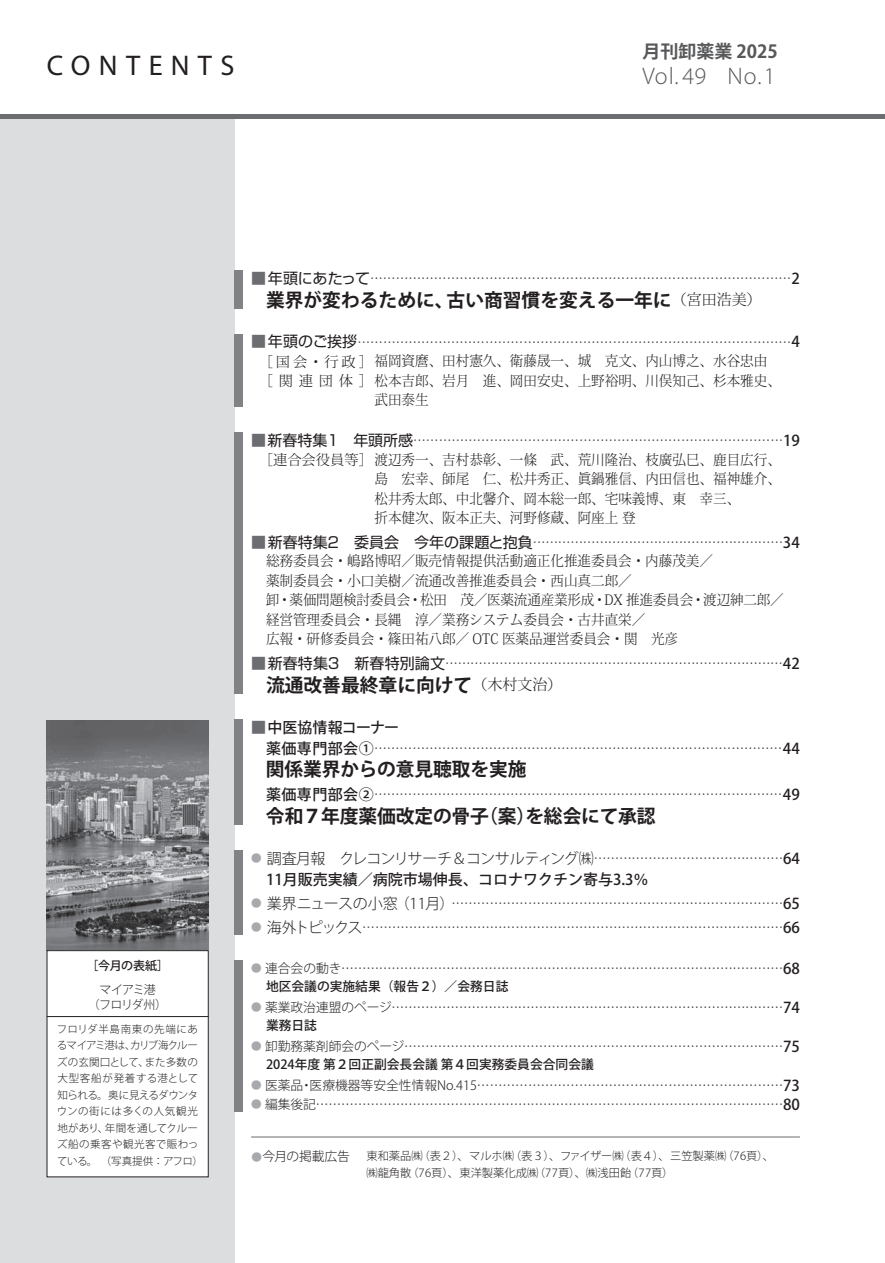
<style>
.page{position:relative;width:885px;height:1263px;background:#fff}
.page>*{position:absolute;margin:0;border:0;box-sizing:border-box;transform-origin:0 0}
.t1{font:28.5px "Myriad Pro";letter-spacing:.295em;color:#231f20}
.t2{font:300 24px "Myriad Pro";letter-spacing:.025em;color:#57585a}
.t3{font:700 18.75px "Koz Go Pro";letter-spacing:-.005em;color:#231f20}
.t4{font:700 18px "Koz Go Pro";color:#57585a}
.t5{font:500 15px/21.3px "Koz Go Pro";color:#231f20}
.t6{font:500 15px "Koz Go Pro";letter-spacing:-.025em;color:#231f20}
.t7{font:300 14.25px/19.5px "Koz Min Pro";color:#231f20}
.t8{font:300 14.25px/19.5px "Koz Min Pro";color:#231f20;scale:.95 1}
.t9{font:300 12.75px/18.3px "Koz Go Pro";color:#231f20}
.t10{font:300 12px/15px "Koz Go Pro";letter-spacing:-.085em;color:#231f20;text-align:center}
.t11{font:500 12px "Koz Go Pro";letter-spacing:-.02em;color:#231f20}
.t12{font:300 11.25px/16.5px "Koz Go Pro";color:#231f20}
.t13{font:300 10.5px/16.5px "Koz Go Pro";letter-spacing:.015em;color:#231f20}
.s1{font-family:"Shin Go Pro";font-weight:400;font-size:15px;color:#6c6d70}
.s2{font-family:"Shin Go Pro";font-weight:400;font-size:15px}
.s3{font-weight:500;font-size:15px}
.s4{font-family:"Koz Min Pro";font-weight:300;font-size:15px}
.s5{font-family:"Shin Go Pro";font-weight:400;color:#6c6d70}
.s6{font-weight:400;font-size:10.5px;color:#a8a9ad}
.s7{font-weight:300}
.s8{font-weight:300;font-size:12.75px}
.s9{font-size:15px}
.s10{font-weight:500}
.s11{font-size:10.5px;color:#a8a9ad}
</style>
<div class="page">
<div style="left:0;top:115px;width:234px;height:1148px;background:#dcdddf"></div>
<hr style="left:0;top:114px;width:884px;height:4px;background:#6c6d70">
<img style="left:47px;top:721px;width:161px;height:229px">
<div style="left:47px;top:951px;width:161px;height:226px;background:#fff"></div>
<hr style="left:47px;top:1016px;width:161px;height:1px;background:#231f20">
<hr style="left:251px;top:1136px;width:548px;height:1px;background:#6c6d70">
<div style="left:234px;top:960px;width:8px;height:152px;background:#808285"></div>
<div style="left:234px;top:851px;width:8px;height:84px;background:#808285"></div>
<div style="left:234px;top:719px;width:8px;height:106px;background:#808285"></div>
<div style="left:234px;top:432px;width:8px;height:262px;background:#808285"></div>
<div style="left:234px;top:334px;width:8px;height:73px;background:#808285"></div>
<div style="left:234px;top:270px;width:8px;height:39px;background:#808285"></div>
<h1 class="t1" style="left:47px;top:47px;width:189px">CONTENTS</h1>
<h3 class="t4" style="left:642px;top:40px;width:137px">月刊卸薬業 2025</h3>
<h2 class="t2" style="left:642px;top:61px;width:135px">Vol. 49 No.1</h2>
<p class="t11" style="left:86px;top:958px;width:84px">［今月の表紙］</p>
<p class="t10" style="left:88px;top:982px;width:81px">マイアミ港<br>（フロリダ州）</p>
<p class="t13" style="left:57px;top:1021px;width:148px">フロリダ半島南東の先端にあるマイアミ港は、カリブ海クルーズの玄関口として、また多数の大型客船が発着する港として知られる。奥に見えるダウンタウンの街には多くの人気観光地があり、年間を通してクルーズ船の乗客や観光客で賑わっている。（写真提供：アフロ）</p>
<p class="t9" style="left:251px;top:269px;width:550px"><span class="s1">■</span><span class="s2">年頭にあたって</span>………………………………………………………………………………………<span class="s3">2</span></p>
<h3 class="t3" style="left:266px;top:288px;width:497px">業界が変わるために、古い商習慣を変える一年に<span class="s4">（宮田浩美）</span></h3>
<p class="t9" style="left:251px;top:333px;width:550px"><span class="s1">■</span><span class="s2">年頭のご挨拶</span>…………………………………………………………………………………………<span class="s3">4</span></p>
<p class="t7" style="left:259px;top:351px;width:510px">［国会・行政］福岡資麿、田村憲久、衛藤晟一、城　克文、内山博之、水谷忠由</p>
<p class="t7" style="left:259px;top:370px;width:523px">［関連団体］松本吉郎、岩月　進、岡田安史、上野裕明、川俣知己、杉本雅史、</p>
<p class="t8" style="left:374px;top:390px;width:59px">武田泰生</p>
<p class="t9" style="left:251px;top:431px;width:550px"><span class="s1">■</span><span class="s2">新春特集１　年頭所感</span>……………………………………………………………………………<span class="s3">19</span></p>
<p class="t7" style="left:374px;top:449px;width:408px;text-indent:-116px">［連合会役員等］渡辺秀一、吉村恭彰、一條　武、荒川隆治、枝廣弘巳、鹿目広行、島　宏幸、師尾　仁、松井秀正、眞鍋雅信、内田信也、福神雄介、松井秀太郎、中北馨介、岡本総一郎、宅味義博、東　幸三、<br>折本健次、阪本正夫、河野修蔵、阿座上 登</p>
<p class="t9" style="left:251px;top:533px;width:550px"><span class="s1">■</span><span class="s2">新春特集２　委員会　今年の課題と抱負</span>……………………………………………………<span class="s3">34</span></p>
<p class="t8" style="left:266px;top:551px;width:546px">総務委員会・嶋路博昭／販売情報提供活動適正化推進委員会・内藤茂美／<br>薬制委員会・小口美樹／流通改善推進委員会・西山真二郎／<br>卸・薬価問題検討委員会・松田　茂／医薬流通産業形成・DX 推進委員会・渡辺紳二郎／経営管理委員会・長縄　淳／業務システム委員会・古井直栄／<br>広報・研修委員会・篠田祐八郎／ OTC 医薬品運営委員会・関　光彦</p>
<p class="t9" style="left:251px;top:654px;width:550px"><span class="s1">■</span><span class="s2">新春特集３　新春特別論文</span>………………………………………………………………………<span class="s3">42</span></p>
<h3 class="t3" style="left:266px;top:673px;width:298px">流通改善最終章に向けて<span class="s4">（木村文治）</span></h3>
<p class="t6" style="left:251px;top:717px;width:150px"><span class="s5">■</span>中医協情報コーナー</p>
<p class="t9" style="left:266px;top:739px;width:535px"><span class="s3">薬価専門部会①</span>……………………………………………………………………………………<span class="s3">44</span></p>
<h3 class="t3" style="left:266px;top:757px;width:262px">関係業界からの意見聴取を実施</h3>
<p class="t9" style="left:266px;top:785px;width:535px"><span class="s3">薬価専門部会②</span>……………………………………………………………………………………<span class="s3">49</span></p>
<h3 class="t3" style="left:266px;top:804px;width:391px">令和７年度薬価改定の骨子（案）を総会にて承認</h3>
<p class="t5" style="left:266px;top:848px;width:535px;text-indent:-15px"><span class="s6">●</span> <span class="s7">調査月報　クレコンリサーチ＆コンサルティング㈱</span><span class="s8">………………………………………</span>64<br>11月販売実績／病院市場伸長、コロナワクチン寄与3.3％</p>
<p class="t9" style="left:251px;top:894px;width:550px"><span class="s6">●</span> <span class="s9">業界ニュースの小窓（11月）</span>……………………………………………………………………<span class="s3">65</span></p>
<p class="t9" style="left:251px;top:918px;width:550px"><span class="s6">●</span> <span class="s9">海外トピックス</span>………………………………………………………………………………………<span class="s3">66</span></p>
<p class="t9" style="left:266px;top:959px;width:535px;text-indent:-15px"><span class="s6">●</span> 連合会の動き……………………………………………………………………………………………<span class="s3">68</span><span class="s10">地区会議の実施結果（報告２）／会務日誌</span></p>
<p class="t9" style="left:266px;top:998px;width:535px;text-indent:-15px"><span class="s6">●</span> 薬業政治連盟のページ…………………………………………………………………………………<span class="s3">74</span><span class="s10">業務日誌</span></p>
<p class="t9" style="left:266px;top:1037px;width:535px;text-indent:-15px"><span class="s6">●</span> 卸勤務薬剤師会のページ………………………………………………………………………………<span class="s3">75<br></span><span class="s10">2024年度 第２回正副会長会議 第４回実務委員会合同会議</span></p>
<p class="t9" style="left:251px;top:1076px;width:550px"><span class="s6">●</span> 医薬品・医療機器等安全性情報No.415………………………………………………………………<span class="s3">73</span></p>
<p class="t9" style="left:251px;top:1095px;width:550px"><span class="s6">●</span> 編集後記…………………………………………………………………………………………………<span class="s3">80</span></p>
<p class="t9" style="left:251px;top:1148px;width:100px"><span class="s11">●</span>今月の掲載広告</p>
<p class="t12" style="left:366px;top:1148px;width:409px">東和薬品㈱（表２）、マルホ㈱（表３）、ファイザー㈱（表４）、三笠製薬㈱（76頁）、㈱龍角散（76頁）、東洋製薬化成㈱（77頁）、㈱浅田飴（77頁）</p>
</div>
